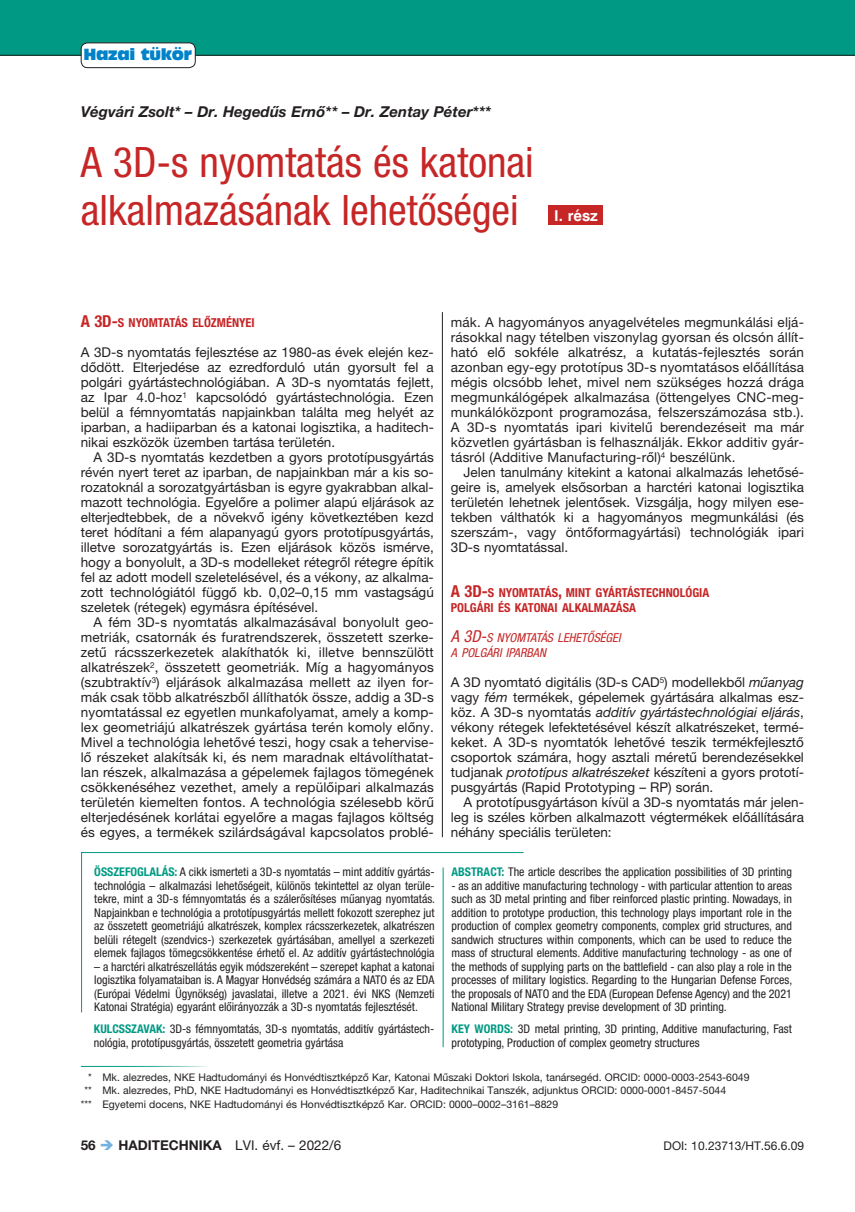
<style>
.page{position:relative;width:855px;height:1212px;background:#fff}
.page>*{position:absolute;margin:0;border:0;box-sizing:border-box;transform-origin:0 0}
.t1{font:condensed 42px/48px "Helvetica Neue LT Pro";color:#c62626}
.t2{font:italic 700 15px "Helvetica Neue LT Pro";color:#231f20}
.t3{font:15px "Antique Olive Compact";letter-spacing:-.02em;color:#0082c8}
.t4{font:15px "Swiss 721 HU Bold";color:#fff}
.t5{font:13.5px/15px "Helvetica Neue LT Pro";color:#231f20;text-align:justify}
.t6{font:700 condensed 12.3px/15px "Helvetica Neue LT Pro";color:#c62626}
.t7{font:italic condensed 12.3px/15px "Helvetica Neue LT Pro";color:#c62626}
.t8{font:condensed 12px/13.5px "Helvetica Neue LT Pro";color:#231f20;text-align:justify}
.t9{font:12px "Helvetica Neue LT Pro";color:#231f20}
.t10{font:10.5px/13.5px "Helvetica Neue LT Pro";color:#231f20}
.s1{font-size:16.5px}
.s2{font-weight:700;color:#009a84}
.s3{font-style:italic}
.s4{color:#fff}
.s5{font-weight:700}
.s6{color:#76b1df}
</style>
<div class="page">
<hr style="left:443px;top:867px;width:1px;height:180px;background:#009a84">
<svg style="left:81px;top:852px;width:443px;height:161px"></svg>
<div style="left:0;top:0;width:855px;height:55px;background:#009a84"></div>
<hr style="left:0;top:55px;width:855px;height:1px;background:#231f20">
<div style="left:81px;top:43px;width:114px;height:25px;background:#fff;border-radius:6px"></div>
<div style="left:81px;top:43px;width:115px;height:25px;border:1px solid #231f20;border-radius:6px"></div>
<div style="left:549px;top:205px;width:54px;height:20px;background:#c62626"></div>
<hr style="left:442px;top:312px;width:1px;height:525px;background:#231f20">
<p class="t3" style="left:83px;top:44px;width:110px">Hazai tükör</p>
<p class="t2" style="left:81px;top:102px;width:411px">Végvári Zsolt* – Dr. Hegedűs Ernő** – Dr. Zentay Péter***</p>
<h1 class="t1" style="left:81px;top:138px;width:454px">A 3D-s nyomtatás és katonai alkalmazásának lehetőségei</h1>
<p class="t4" style="left:554px;top:206px;width:45px">I. rész</p>
<p class="t6" style="left:81px;top:315px;width:175px"><span class="s1">A 3D-</span>S NYOMTATÁS ELŐZMÉNYEI</p>
<p class="t5" style="left:81px;top:345px;width:354px">A 3D-s nyomtatás fejlesztése az 1980-as évek elején kez&shy;dődött. Elterjedése az ezredforduló után gyorsult fel a polgári gyártástechnológiában. A 3D-s nyomtatás fejlett, az Ipar 4.0-hoz<sup>1</sup> kapcsolódó gyártástechnológia. Ezen belül a fémnyomtatás napjainkban találta meg helyét az iparban, a hadiiparban és a katonai logisztika, a haditech&shy;nikai eszközök üzemben tartása területén.</p>
<p class="t5" style="left:81px;top:450px;width:354px;text-indent:13px">A 3D-s nyomtatás kezdetben a gyors prototípusgyártás révén nyert teret az iparban, de napjainkban már a kis so&shy;rozatoknál a sorozatgyártásban is egyre gyakrabban alkal&shy;mazott technológia. Egyelőre a polimer alapú eljárások az elterjedtebbek, de a növekvő igény következtében kezd teret hódítani a fém alapanyagú gyors prototípusgyártás, illetve sorozatgyártás is. Ezen eljárások közös ismérve, hogy a bonyolult, a 3D-s modelleket rétegről rétegre építik fel az adott modell szeletelésével, és a vékony, az alkalma&shy;zott technológiától függő kb. 0,02–0,15 mm vastagságú szeletek (rétegek) egymásra építésével.</p>
<p class="t5" style="left:81px;top:615px;width:354px;text-indent:13px">A fém 3D-s nyomtatás alkalmazásával bonyolult geo&shy;metriák, csatornák és furatrendszerek, összetett szerke&shy;zetű rácsszerkezetek alakíthatók ki, illetve bennszülött alkatrészek<sup>2</sup>, összetett geometriák. Míg a hagyományos (szubtraktív<sup>3</sup>) eljárások alkalmazása mellett az ilyen for&shy;mák csak több alkatrészből állíthatók össze, addig a 3D-s nyomtatással ez egyetlen munkafolyamat, amely a komp&shy;lex geometriájú alkatrészek gyártása terén komoly előny.<br>Mivel a technológia lehetővé teszi, hogy csak a tehervise&shy;lő részeket alakítsák ki, és nem maradnak eltávolíthatat&shy;lan részek, alkalmazása a gépelemek fajlagos tömegének csökkenéséhez vezethet, amely a repülőipari alkalmazás területén kiemelten fontos. A technológia szélesebb körű elterjedésének korlátai egyelőre a magas fajlagos költség és egyes, a termékek szilárdságával kapcsolatos problé-</p>
<p class="t8" style="left:94px;top:865px;width:342px"><span class="s2">ÖSSZEFOGLALÁS:</span> A cikk ismerteti a 3D-s nyomtatás – mint additív gyártás&shy;technológia – alkalmazási lehetőségeit, különös tekintettel az olyan terüle&shy;tekre, mint a 3D-s fémnyomtatás és a szálerősítéses műanyag nyomtatás.<br>Napjainkban e technológia a prototípusgyártás mellett fokozott szerephez jut az összetett geometriájú alkatrészek, komplex rácsszerkezetek, alkatrészen belüli rétegelt (szendvics-) szerkezetek gyártásában, amellyel a szerkezeti elemek fajlagos tömegcsökkentése érhető el. Az additív gyártástechnológia</p>
<p class="t8" style="left:94px;top:959px;width:342px">– a harctéri alkatrészellátás egyik módszereként – szerepet kaphat a katonai logisztika folyamataiban is. A Magyar Honvédség számára a NATO és az EDA (Európai Védelmi Ügynökség) javaslatai, illetve a 2021. évi NKS (Nemzeti Katonai Stratégia) egyaránt előirányozzák a 3D-s nyomtatás fejlesztését.</p>
<p class="t8" style="left:94px;top:1022px;width:342px"><span class="s2">KULCSSZAVAK:</span> 3D-s fémnyomtatás, 3D-s nyomtatás, additív gyártástech&shy;nológia, prototípusgyártás, összetett geometria gyártása</p>
<p class="t5" style="left:451px;top:315px;width:354px">mák. A hagyományos anyagelvételes megmunkálási eljá&shy;rásokkal nagy tételben viszonylag gyorsan és olcsón állít&shy;ható elő sokféle alkatrész, a kutatás-fejlesztés során azonban egy-egy prototípus 3D-s nyomtatásos előállítása mégis olcsóbb lehet, mivel nem szükséges hozzá drága megmunkálógépek alkalmazása (öttengelyes CNC-meg&shy;munkálóközpont programozása, felszerszámozása stb.).<br>A 3D-s nyomtatás ipari kivitelű berendezéseit ma már közvetlen gyártásban is felhasználják. Ekkor additiv gyár&shy;tásról (Additive Manufacturing-ről)<sup>4</sup> beszélünk.</p>
<p class="t5" style="left:451px;top:465px;width:355px;text-indent:13px">Jelen tanulmány kitekint a katonai alkalmazás lehetősé&shy;geire is, amelyek elsősorban a harctéri katonai logisztika területén lehetnek jelentősek. Vizsgálja, hogy milyen ese&shy;tekben válthatók ki a hagyományos megmunkálási (és szerszám-, vagy öntőformagyártási) technológiák ipari 3D-s nyomtatással.</p>
<p class="t6" style="left:451px;top:585px;width:260px"><span class="s1">A 3D-</span>S NYOMTATÁS<span class="s1">,</span> MINT GYÁRTÁSTECHNOLÓGIA<br>POLGÁRI ÉS KATONAI ALKALMAZÁSA</p>
<p class="t7" style="left:451px;top:630px;width:171px"><span class="s1">A 3D-</span>S NYOMTATÁS LEHETŐSÉGEI<br>A POLGÁRI IPARBAN</p>
<p class="t5" style="left:451px;top:675px;width:354px">A 3D nyomtató digitális (3D-s CAD<sup>5</sup>) modellekből <span class="s3">műanyag </span>vagy <span class="s3">fém</span> termékek, gépelemek gyártására alkalmas esz&shy;köz. A 3D-s nyomtatás <span class="s3">additív gyártástechnológiai eljárás</span>, vékony rétegek lefektetésével készít alkatrészeket, termé&shy;keket. A 3D-s nyomtatók lehetővé teszik termékfejlesztő csoportok számára, hogy asztali méretű berendezésekkel tudjanak <span class="s3">prototípus alkatrészeket</span> készíteni a gyors prototí&shy;pusgyártás (Rapid Prototyping – RP) során.</p>
<p class="t5" style="left:451px;top:795px;width:354px;text-indent:13px">A prototípusgyártáson kívül a 3D-s nyomtatás már jelen&shy;leg is széles körben alkalmazott végtermékek előállítására néhány speciális területen:</p>
<p class="t8" style="left:451px;top:865px;width:342px"><span class="s2">ABSTRACT:</span> The article describes the application possibilities of 3D printing</p>
<p class="t8" style="left:451px;top:878px;width:342px">- as an additive manufacturing technology - with particular attention to areas such as 3D metal printing and fiber reinforced plastic printing. Nowadays, in addition to prototype production, this technology plays important role in the production of complex geometry components, complex grid structures, and sandwich structures within components, which can be used to reduce the mass of structural elements. Additive manufacturing technology - as one of the methods of supplying parts on the battlefield - can also play a role in the processes of military logistics. Regarding to the Hungarian Defense Forces, the proposals of NATO and the EDA (European Defense Agency) and the 2021<br>National Military Strategy previse development of 3D printing.</p>
<p class="t8" style="left:451px;top:1022px;width:342px"><span class="s2">KEY WORDS:</span> 3D metal printing, 3D printing, Additive manufacturing, Fast prototyping, Production of complex geometry structures</p>
<p class="t10" style="left:81px;top:1070px;width:670px"><span class="s4">**</span>* Mk. alezredes, NKE Hadtudományi és Honvédtisztképző Kar, Katonai Műszaki Doktori Iskola, tanársegéd. ORCID: 0000-0003-2543-6049 <span class="s4">*</span>** Mk. alezredes, PhD, NKE Hadtudományi es Honvédtisztképző Kar, Haditechnikai Tanszék, adjunktus ORCID: 0000-0001-8457-5044<br>*** Egyetemi docens, NKE Hadtudományi és Honvédtisztképző Kar. ORCID: 0000–0002–3161–8829</p>
<p class="t5" style="left:81px;top:1137px;width:262px"><span class="s5">56</span> <span class="s6">➔</span> <span class="s5">HADITECHNIKA</span> LVI. évf. – 2022/6</p>
<p class="t9" style="left:663px;top:1139px;width:142px">DOI: 10.23713/HT.56.6.09</p>
</div>
